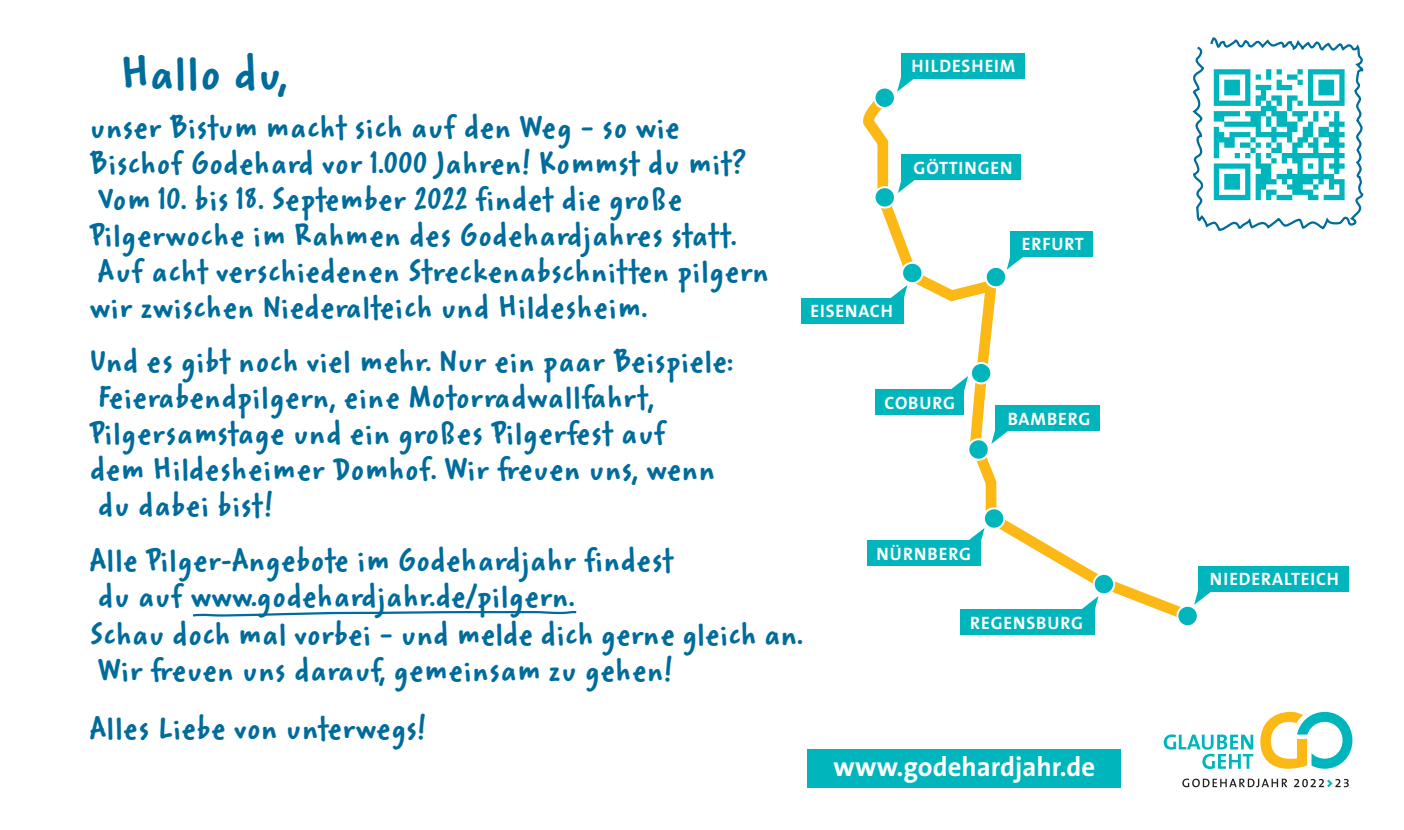
<style>
.page{position:relative;width:1404px;height:830px;background:#fff}
.page>*{position:absolute;margin:0;border:0;box-sizing:border-box;transform-origin:0 0}
.t1{font:700 condensed 47.25px "Weber Hand ITC Std";letter-spacing:.025em;color:#006c9b}
.t2{font:700 condensed 31.5px/36px "Weber Hand ITC Std";letter-spacing:.025em;color:#006c9b}
.t3{font:700 27.22px "The Sans B7";color:#fff}
.t4{font:700 18px "The Sans B7";letter-spacing:.05em;color:#fff}
</style>
<div class="page">
<div style="left:807px;top:748px;width:313px;height:39px;background:#00b6bc"></div>
<svg style="left:864px;top:101px;width:331px;height:528px"></svg>
<div style="left:874px;top:87px;width:20px;height:21px;background:#00b6bc;border-radius:50%"></div>
<div style="left:873px;top:86px;width:22px;height:23px;border:2px solid #fff;border-radius:50%"></div>
<div style="left:902px;top:262px;width:20px;height:21px;background:#00b6bc;border-radius:50%"></div>
<div style="left:901px;top:261px;width:22px;height:23px;border:2px solid #fff;border-radius:50%"></div>
<div style="left:985px;top:267px;width:21px;height:20px;background:#00b6bc;border-radius:50%"></div>
<div style="left:984px;top:266px;width:23px;height:22px;border:2px solid #fff;border-radius:50%"></div>
<div style="left:970px;top:363px;width:21px;height:20px;background:#00b6bc;border-radius:50%"></div>
<div style="left:969px;top:362px;width:23px;height:22px;border:2px solid #fff;border-radius:50%"></div>
<div style="left:968px;top:439px;width:20px;height:20px;background:#00b6bc;border-radius:50%"></div>
<div style="left:967px;top:438px;width:22px;height:22px;border:2px solid #fff;border-radius:50%"></div>
<div style="left:983px;top:508px;width:21px;height:20px;background:#00b6bc;border-radius:50%"></div>
<div style="left:982px;top:507px;width:23px;height:22px;border:2px solid #fff;border-radius:50%"></div>
<div style="left:1093px;top:573px;width:20px;height:21px;background:#00b6bc;border-radius:50%"></div>
<div style="left:1092px;top:572px;width:22px;height:23px;border:2px solid #fff;border-radius:50%"></div>
<div style="left:1177px;top:605px;width:20px;height:21px;background:#00b6bc;border-radius:50%"></div>
<div style="left:1176px;top:604px;width:22px;height:23px;border:2px solid #fff;border-radius:50%"></div>
<div style="left:874px;top:187px;width:20px;height:20px;background:#00b6bc;border-radius:50%"></div>
<div style="left:873px;top:186px;width:22px;height:22px;border:2px solid #fff;border-radius:50%"></div>
<svg style="left:1260px;top:711px;width:92px;height:57px"></svg>
<svg style="left:1182px;top:778px;width:166px;height:9px"></svg>
<svg style="left:1163px;top:734px;width:89px;height:34px"></svg>
<div style="left:900px;top:53px;width:124px;height:26px;background:#00b6bc"></div>
<svg style="left:897px;top:78px;width:17px;height:14px"></svg>
<div style="left:901px;top:154px;width:120px;height:26px;background:#00b6bc"></div>
<svg style="left:897px;top:179px;width:18px;height:14px"></svg>
<div style="left:1010px;top:231px;width:82px;height:25px;background:#00b6bc"></div>
<svg style="left:1006px;top:256px;width:18px;height:13px"></svg>
<div style="left:994px;top:405px;width:105px;height:25px;background:#00b6bc"></div>
<svg style="left:991px;top:430px;width:18px;height:13px"></svg>
<div style="left:1197px;top:565px;width:150px;height:26px;background:#00b6bc"></div>
<svg style="left:1193px;top:590px;width:18px;height:14px"></svg>
<div style="left:867px;top:540px;width:113px;height:26px;background:#00b6bc"></div>
<svg style="left:966px;top:527px;width:18px;height:14px"></svg>
<div style="left:875px;top:388px;width:89px;height:26px;background:#00b6bc"></div>
<svg style="left:950px;top:376px;width:18px;height:13px"></svg>
<div style="left:801px;top:297px;width:102px;height:26px;background:#00b6bc"></div>
<svg style="left:889px;top:285px;width:18px;height:14px"></svg>
<div style="left:960px;top:609px;width:134px;height:26px;background:#00b6bc"></div>
<svg style="left:1080px;top:595px;width:18px;height:14px"></svg>
<svg style="left:193px;top:611px;width:384px;height:6px"></svg>
<svg style="left:1190px;top:37px;width:174px;height:195px"></svg>
<h1 class="t1" style="left:121px;top:41px;width:168px">Hallo du,</h1>
<p class="t2" style="left:90px;top:110px;width:680px">unser Bistum macht sich auf den Weg – so wie Bischof Godehard vor 1.000 Jahren! Kommst du mit?<br>Vom 10. bis 18. September 2022 findet die große Pilgerwoche im Rahmen des Godehardjahres statt.<br>Auf acht verschiedenen Streckenabschnitten pilgern wir zwischen Niederalteich und Hildesheim.</p>
<p class="t2" style="left:90px;top:344px;width:643px">Und es gibt noch viel mehr. Nur ein paar Beispiele:<br>Feierabendpilgern, eine Motorradwallfahrt, Pilgersamstage und ein großes Pilgerfest auf<br>dem Hildesheimer Domhof. Wir freuen uns, wenn du dabei bist!</p>
<p class="t2" style="left:90px;top:542px;width:713px;line-height:36.7px">Alle Pilger-Angebote im Godehardjahr findest<br>du auf www.godehardjahr.de/pilgern.<br>Schau doch mal vorbei – und melde dich gerne gleich an.<br>Wir freuen uns darauf, gemeinsam zu gehen!</p>
<p class="t2" style="left:90px;top:711px;width:337px">Alles Liebe von unterwegs!</p>
<p class="t4" style="left:911px;top:57px;width:105px">HILDESHEIM</p>
<p class="t4" style="left:913px;top:158px;width:100px">GÖTTINGEN</p>
<p class="t4" style="left:810px;top:301px;width:84px">EISENACH</p>
<p class="t4" style="left:1021px;top:234px;width:64px">ERFURT</p>
<p class="t4" style="left:884px;top:392px;width:72px">COBURG</p>
<p class="t4" style="left:1007px;top:408px;width:84px">BAMBERG</p>
<p class="t4" style="left:876px;top:543px;width:96px">NÜRNBERG</p>
<p class="t4" style="left:970px;top:613px;width:114px">REGENSBURG</p>
<p class="t3" style="left:833px;top:752px;width:263px">www.godehardjahr.de</p>
<p class="t4" style="left:1209px;top:569px;width:131px">NIEDERALTEICH</p>
</div>
